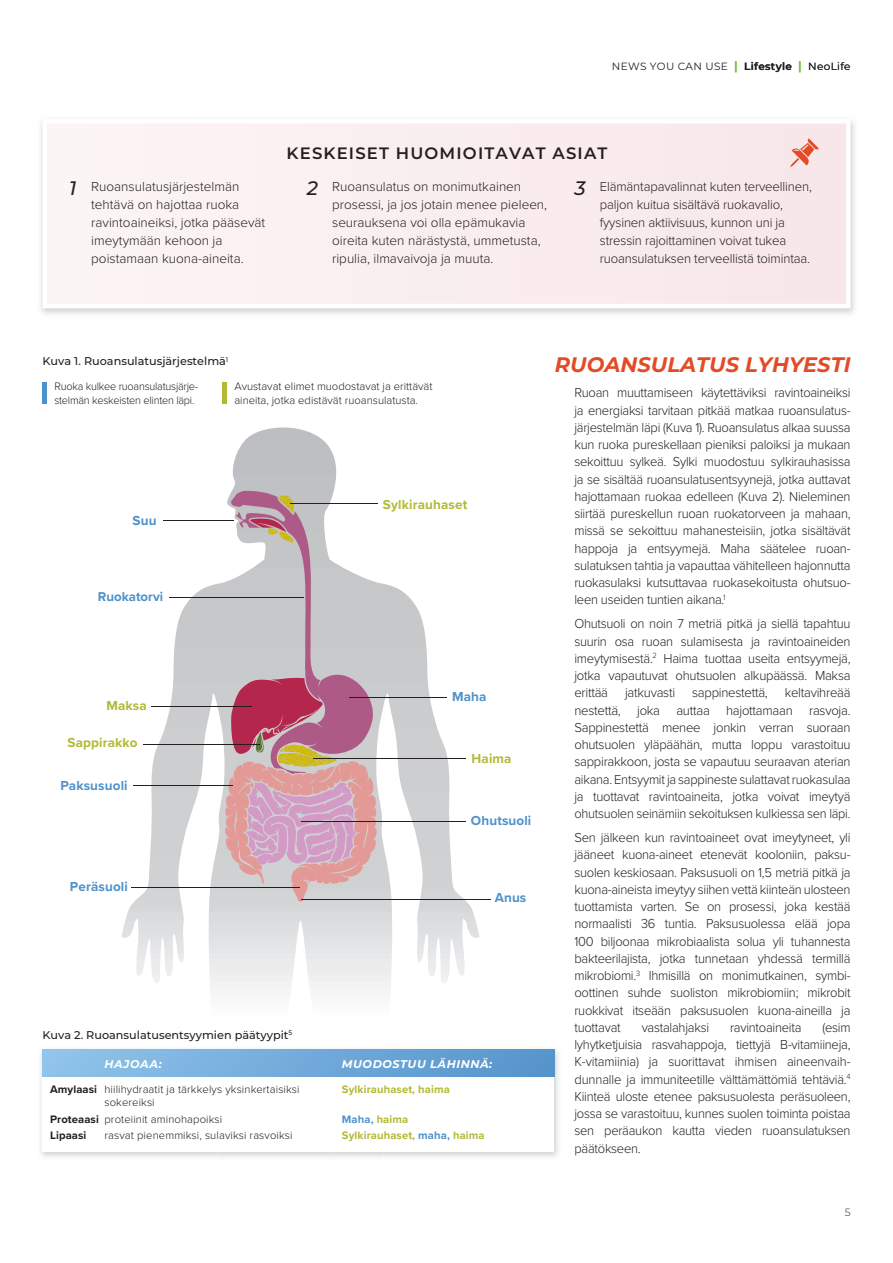
<style>
.page{position:relative;width:893px;height:1263px;background:#fff}
.page>*{position:absolute;margin:0;border:0;box-sizing:border-box;transform-origin:0 0}
.t1{font:italic 700 21px "Montserrat";color:#e44a26}
.t2{font:italic 500 19.5px "Montserrat";color:#231f20}
.t3{font:600 16.5px "Montserrat";letter-spacing:.07em;color:#231f20}
.t4{font:300 13.5px/17.2px "Proxima Nova";letter-spacing:-.01em;color:#231f20;text-align:justify;scale:.96 1}
.t5{font:300 13.5px/18px "Proxima Nova";letter-spacing:-.01em;color:#231f20}
.t6{font:700 13.5px "Proxima Nova";letter-spacing:.01em;color:#4f91ca}
.t7{font:700 13.5px "Proxima Nova";letter-spacing:.01em;color:#b2b935}
.t8{font:700 13.35px "Proxima Nova";color:#4f91ca}
.t9{font:300 11.25px/13.5px "Proxima Nova";color:#231f20}
.t10{font:500 11.25px "Montserrat";color:#231f20}
.t11{font:300 11.25px/13.5px "Proxima Nova";letter-spacing:-.02em;color:#231f20}
.t12{font:700 11.25px/16.5px "Proxima Nova";letter-spacing:.01em;color:#b2b935}
.t13{font:700 11.25px/16.5px "Proxima Nova";letter-spacing:.01em;color:#231f20}
.t14{font:italic 700 11.25px "Montserrat";letter-spacing:.05em;color:#fff}
.t15{font:10.5px "Montserrat";letter-spacing:.03em;color:#231f20}
.t16{font:300 10.5px "Montserrat";color:#231f20}
.s1{font-weight:600;font-size:12px;color:#7fc241}
.s2{font-weight:600}
.s3{font-family:"Montserrat";font-weight:500;font-style:italic;font-size:19.5px}
.s4{color:#4f91ca}
</style>
<div class="page">
<img style="left:40px;top:120px;width:815px;height:194px">
<div style="left:43px;top:120px;width:807px;height:188px;background:#faeeee"></div>
<svg style="left:790px;top:138px;width:29px;height:29px"></svg>
<hr style="left:43px;top:382px;width:4px;height:22px;background:#4f91ca">
<div style="left:222px;top:382px;width:5px;height:22px;background:#b2b935"></div>
<img style="left:121px;top:441px;width:315px;height:552px">
<svg style="left:225px;top:491px;width:153px;height:412px;background:#cdacb6"></svg>
<hr style="left:163px;top:521px;width:70px;height:1px;background:#231f20">
<hr style="left:169px;top:597px;width:134px;height:1px;background:#231f20">
<hr style="left:151px;top:706px;width:101px;height:1px;background:#231f20">
<hr style="left:133px;top:786px;width:100px;height:1px;background:#231f20">
<hr style="left:131px;top:887px;width:169px;height:1px;background:#231f20">
<hr style="left:301px;top:899px;width:189px;height:1px;background:#231f20">
<hr style="left:301px;top:821px;width:164px;height:1px;background:#231f20">
<hr style="left:349px;top:697px;width:98px;height:1px;background:#231f20">
<hr style="left:290px;top:504px;width:88px;height:1px;background:#231f20">
<hr style="left:313px;top:758px;width:152px;height:1px;background:#231f20">
<hr style="left:144px;top:744px;width:116px;height:1px;background:#231f20">
<img style="left:40px;top:1049px;width:519px;height:108px">
<img style="left:214px;top:1151px;width:173px;height:6px">
<svg style="left:43px;top:1076px;width:511px;height:75px"></svg>
<div style="left:43px;top:1049px;width:511px;height:27px;background:linear-gradient(to right,#90c3ea,#5694cb)"></div>
<p class="t15" style="left:612px;top:59px;width:240px">NEWS YOU CAN USE <span class="s1">|</span> <span class="s2">Lifestyle</span> <span class="s1">|</span> NeoLife</p>
<p class="t3" style="left:287px;top:142px;width:322px">KESKEISET HUOMIOITAVAT ASIAT</p>
<p class="t5" style="left:332px;top:177px;width:217px">Ruoansulatus on monimutkainen prosessi, ja jos jotain menee pieleen, seurauksena voi olla epämukavia oireita kuten närästystä, ummetusta, ripulia, ilmavaivoja ja muuta.</p>
<p class="t5" style="left:600px;top:177px;width:214px">Elämäntapavalinnat kuten terveellinen, paljon kuitua sisältävä ruokavalio, fyysinen aktiivisuus, kunnon uni ja stressin rajoittaminen voivat tukea ruoansulatuksen terveellistä toimintaa.</p>
<p class="t5" style="left:69px;top:177px;width:172px"><span class="s3">1</span> Ruoansulatusjärjestelmän</p>
<h2 class="t2" style="left:307px;top:175px;width:13px">2</h2>
<h2 class="t2" style="left:574px;top:175px;width:13px">3</h2>
<p class="t5" style="left:91px;top:195px;width:176px">tehtävä on hajottaa ruoka ravintoaineiksi, jotka pääsevät imeytymään kehoon ja poistamaan kuona-aineita.</p>
<p class="t10" style="left:43px;top:353px;width:187px">Kuva 1. Ruoansulatusjärjestelmä<sup>1</sup></p>
<p class="t11" style="left:54px;top:379px;width:145px">Ruoka kulkee ruoansulatusjärje&shy;stelmän keskeisten elinten läpi.</p>
<p class="t9" style="left:234px;top:379px;width:200px">Avustavat elimet muodostavat ja erittävät aineita, jotka edistävät ruoansulatusta.</p>
<p class="t4" style="left:574px;top:383px;width:289px">Ruoan muuttamiseen käytettäviksi ravintoaineiksi ja energiaksi tarvitaan pitkää matkaa ruoansulatus&shy;järjestelmän läpi (Kuva 1). Ruoansulatus alkaa suussa kun ruoka pureskellaan pieniksi paloiksi ja mukaan sekoittuu sylkeä. Sylki muodostuu sylkirauhasissa ja se sisältää ruoansulatusentsyynejä, jotka auttavat hajottamaan ruokaa edelleen (Kuva 2). Nieleminen siirtää pureskellun ruoan ruokatorveen ja mahaan, missä se sekoittuu mahanesteisiin, jotka sisältävät happoja ja entsyymejä. Maha säätelee ruoan&shy;sulatuksen tahtia ja vapauttaa vähitelleen hajonnutta ruokasulaksi kutsuttavaa ruokasekoitusta ohutsuo&shy;leen useiden tuntien aikana.<sup>1</sup></p>
<p class="t4" style="left:574px;top:614px;width:289px">Ohutsuoli on noin 7 metriä pitkä ja siellä tapahtuu suurin osa ruoan sulamisesta ja ravintoaineiden imeytymisestä.<sup>2</sup> Haima tuottaa useita entsyymejä, jotka vapautuvat ohutsuolen alkupäässä. Maksa erittää</p>
<h1 class="t1" style="left:555px;top:349px;width:297px">RUOANSULATUS LYHYESTI</h1>
<p class="t7" style="left:383px;top:494px;width:86px">Sylkirauhaset</p>
<p class="t6" style="left:133px;top:510px;width:26px">Suu</p>
<p class="t8" style="left:98px;top:587px;width:67px">Ruokatorvi</p>
<p class="t5" style="left:574px;top:683px;width:278px;line-height:17.2px;text-align:justify;text-indent:210px">keltavihreää nestettä, joka auttaa hajottamaan rasvoja.<br>Sappinestettä menee jonkin verran suoraan ohutsuolen yläpäähän, mutta loppu varastoituu sappirakkoon, josta se vapautuu seuraavan aterian aikana. Entsyymit ja sappineste sulattavat ruokasulaa ja tuottavat ravintoaineita, jotka voivat imeytyä ohutsuolen seinämiin sekoituksen kulkiessa sen läpi.</p>
<p class="t4" style="left:574px;top:828px;width:289px">Sen jälkeen kun ravintoaineet ovat imeytyneet, yli jääneet kuona-aineet etenevät kooloniin, paksu&shy;suolen keskiosaan. Paksusuoli on 1,5 metriä pitkä ja kuona-aineista imeytyy siihen vettä kiinteän ulosteen tuottamista varten. Se on prosessi, joka kestää normaalisti 36 tuntia. Paksusuolessa elää jopa 100 biljoonaa mikrobiaalista solua yli tuhannesta bakteerilajista, jotka tunnetaan yhdessä termillä mikrobiomi.<sup>3</sup> Ihmisillä on monimutkainen, symbi&shy;oottinen suhde suoliston mikrobiomiin; mikrobit ruokkivat itseään paksusuolen kuona-aineilla ja tuottavat</p>
<p class="t5" style="left:625px;top:683px;width:52px">jatkuvasti</p>
<p class="t5" style="left:692px;top:683px;width:77px">sappinestettä,</p>
<p class="t6" style="left:452px;top:687px;width:36px">Maha</p>
<p class="t7" style="left:106px;top:695px;width:42px">Maksa</p>
<p class="t7" style="left:67px;top:733px;width:72px">Sappirakko</p>
<p class="t6" style="left:60px;top:775px;width:69px">Paksusuoli</p>
<p class="t7" style="left:472px;top:748px;width:41px">Haima</p>
<p class="t6" style="left:471px;top:810px;width:62px">Ohutsuoli</p>
<p class="t6" style="left:70px;top:877px;width:59px">Peräsuoli</p>
<p class="t6" style="left:495px;top:887px;width:33px">Anus</p>
<p class="t4" style="left:574px;top:1018px;width:289px;text-indent:248px">(esim lyhytketjuisia rasvahappoja, tiettyjä B-vitamiineja, K-vitamiinia) ja suorittavat ihmisen aineenvaih&shy;dunnalle ja immuniteetille välttämättömiä tehtäviä.<sup>4<br></sup>Kiinteä uloste etenee paksusuolesta peräsuoleen, jossa se varastoituu, kunnes suolen toiminta poistaa sen peräaukon kautta vieden ruoansulatuksen päätökseen.</p>
<p class="t4" style="left:642px;top:1018px;width:72px">vastalahjaksi</p>
<p class="t4" style="left:730px;top:1018px;width:76px">ravintoaineita</p>
<p class="t10" style="left:43px;top:1027px;width:251px">Kuva 2. Ruoansulatusentsyymien päätyypit<sup>5</sup></p>
<p class="t14" style="left:104px;top:1055px;width:59px">HAJOAA:</p>
<p class="t14" style="left:342px;top:1055px;width:152px">MUODOSTUU LÄHINNÄ:</p>
<p class="t13" style="left:50px;top:1080px;width:49px">Amylaasi</p>
<p class="t13" style="left:50px;top:1110px;width:50px">Proteaasi<br>Lipaasi</p>
<p class="t12" style="left:342px;top:1080px;width:110px">Sylkirauhaset, haima</p>
<p class="t12" style="left:342px;top:1110px;width:144px"><span class="s4">Maha,</span> haima<br>Sylkirauhaset, <span class="s4">maha,</span> haima</p>
<p class="t9" style="left:104px;top:1081px;width:197px">hiilihydraatit ja tärkkelys yksinkertaisiksi sokereiksi</p>
<p class="t9" style="left:104px;top:1110px;width:190px;line-height:16.5px">proteiinit aminohapoiksi<br>rasvat pienemmiksi, sulaviksi rasvoiksi</p>
<p class="t16" style="left:845px;top:1205px;width:7px">5</p>
</div>
